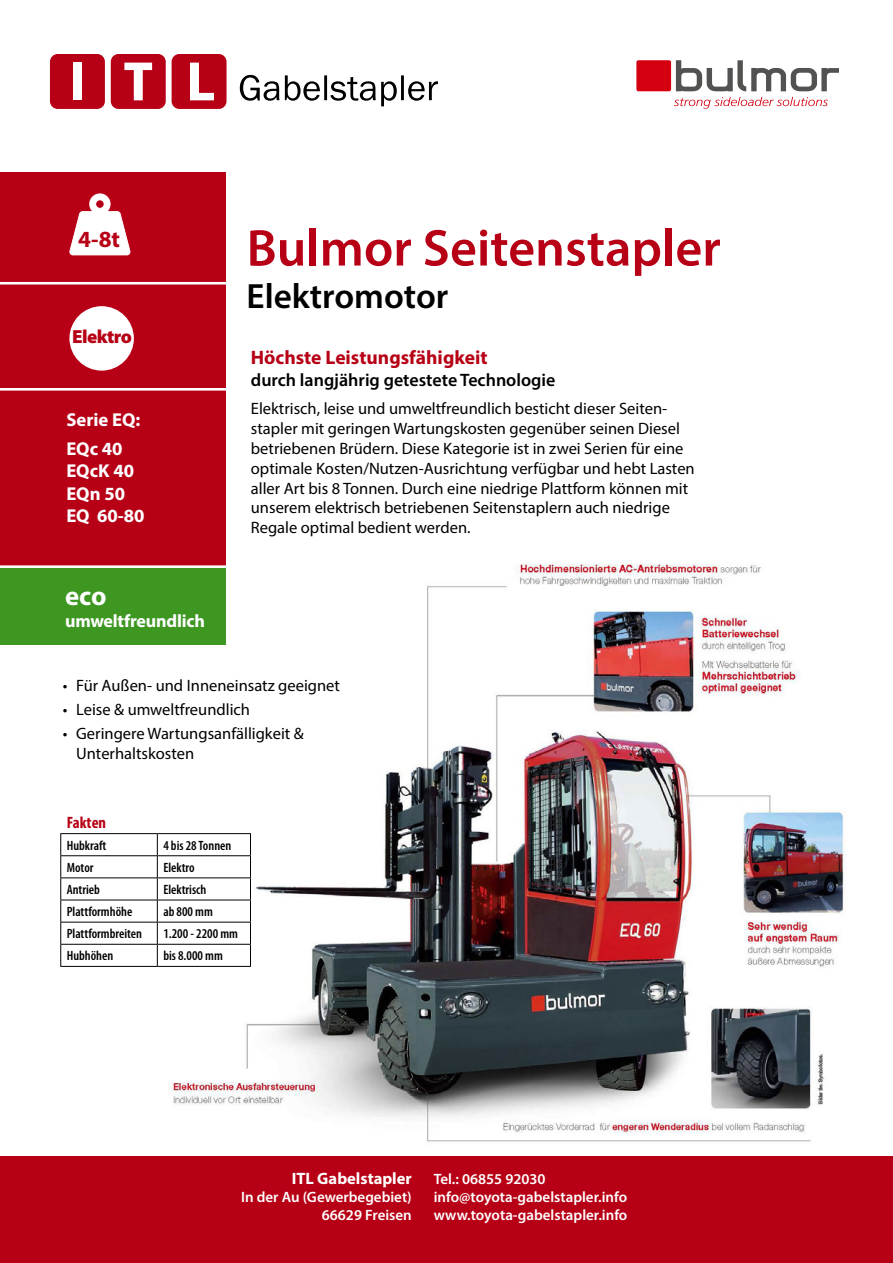
<style>
.page{position:relative;width:893px;height:1263px;background:#fff}
.page>*{position:absolute;margin:0;border:0;box-sizing:border-box;transform-origin:0 0}
.t1{font:600 52.05px "Myriad Pro";color:#b70015}
.t2{font:600 35.25px "Myriad Pro";color:#000}
.t3{font:700 26.85px "Myriad Pro";color:#fff}
.t4{font:700 23.25px "Myriad Pro";color:#b70015}
.t5{font:700 19.5px "Myriad Pro";color:#b70015}
.t6{font:900 19.05px "Myriad Pro";letter-spacing:-.03em;color:#b70015}
.t7{font:700 18.6px/22.4px "Myriad Pro";color:#fff}
.t8{font:600 18px "Myriad Pro";color:#000}
.t9{font:700 18px "Myriad Pro";letter-spacing:-.01em;color:#fff}
.t10{font:16.5px/19.8px "Myriad Pro";color:#000}
.t11{font:700 16.5px "Myriad Pro";color:#fff}
.t12{font:700 condensed 16.5px "Myriad Pro";color:#b70015}
.t13{font:600 15px/18px "Myriad Pro";color:#fff;text-align:right}
.t14{font:700 13.95px "Myriad Pro";color:#fff}
.t15{font:600 condensed 13.5px "Myriad Pro";color:#000}
</style>
<div class="page">
<img style="left:150px;top:562px;width:695px;height:580px">
<svg style="left:676px;top:60px;width:163px;height:31px"></svg>
<div style="left:636px;top:60px;width:35px;height:31px;background:#d4000f;border-radius:2px"></div>
<svg style="left:674px;top:97px;width:154px;height:12px"></svg>
<div style="left:50px;top:54px;width:55px;height:55px;background:#b70015;border-radius:8px"></div>
<div style="left:73px;top:63px;width:9px;height:37px;background:#fff"></div>
<div style="left:111px;top:54px;width:55px;height:55px;background:#b70015;border-radius:8px"></div>
<svg style="left:124px;top:63px;width:28px;height:37px"></svg>
<div style="left:172px;top:54px;width:55px;height:55px;background:#b70015;border-radius:8px"></div>
<svg style="left:190px;top:63px;width:24px;height:37px"></svg>
<svg style="left:240px;top:75px;width:198px;height:31px"></svg>
<div style="left:0;top:1157px;width:893px;height:106px;background:#b70015"></div>
<hr style="left:60px;top:833px;width:97px;height:1px;background:#000">
<hr style="left:157px;top:833px;width:94px;height:1px;background:#000">
<hr style="left:60px;top:855px;width:97px;height:1px;background:#000">
<hr style="left:157px;top:855px;width:94px;height:1px;background:#000">
<hr style="left:60px;top:877px;width:97px;height:1px;background:#000">
<hr style="left:157px;top:877px;width:94px;height:1px;background:#000">
<hr style="left:60px;top:900px;width:97px;height:1px;background:#000">
<hr style="left:157px;top:900px;width:94px;height:1px;background:#000">
<hr style="left:60px;top:922px;width:97px;height:1px;background:#000">
<hr style="left:157px;top:922px;width:94px;height:1px;background:#000">
<hr style="left:60px;top:944px;width:97px;height:1px;background:#000">
<svg style="left:60px;top:834px;width:1px;height:132px"></svg>
<hr style="left:157px;top:944px;width:94px;height:1px;background:#000">
<svg style="left:157px;top:834px;width:1px;height:132px"></svg>
<svg style="left:250px;top:834px;width:1px;height:132px"></svg>
<hr style="left:60px;top:966px;width:97px;height:1px;background:#000">
<hr style="left:157px;top:966px;width:94px;height:1px;background:#000">
<div style="left:0;top:172px;width:226px;height:461px;background:#b70015"></div>
<div style="left:69px;top:306px;width:65px;height:65px;background:#fff;border-radius:50%"></div>
<svg style="left:69px;top:193px;width:62px;height:63px"></svg>
<div style="left:0;top:566px;width:226px;height:78px;background:#3d9721"></div>
<hr style="left:0;top:282px;width:242px;height:2px;background:#fff">
<hr style="left:0;top:388px;width:242px;height:3px;background:#fff">
<hr style="left:0;top:565px;width:242px;height:3px;background:#fff">
<h3 class="t4" style="left:78px;top:224px;width:43px">4-8t</h3>
<p class="t6" style="left:72px;top:324px;width:61px">Elektro</p>
<p class="t7" style="left:66px;top:404px;width:76px;line-height:29px">Serie EQ:<br>EQc 40</p>
<p class="t7" style="left:66px;top:459px;width:80px">EQcK 40<br>EQn 50<br>EQ 60-80</p>
<h3 class="t3" style="left:63px;top:579px;width:91px">Stage V</h3>
<p class="t14" style="left:63px;top:608px;width:93px">Hallentauglich</p>
<h3 class="t3" style="left:65px;top:579px;width:43px">eco</h3>
<p class="t9" style="left:65px;top:609px;width:142px">umweltfreundlich</p>
<h1 class="t1" style="left:247px;top:215px;width:476px">Bulmor Seitenstapler</h1>
<h2 class="t2" style="left:247px;top:273px;width:203px">Elektromotor</h2>
<p class="t5" style="left:251px;top:345px;width:238px">Höchste Leistungsfähigkeit</p>
<p class="t8" style="left:251px;top:368px;width:306px">durch langjährig getestete Technologie</p>
<p class="t10" style="left:251px;top:399px;width:445px">Elektrisch, leise und umweltfreundlich besticht dieser Seiten&shy;stapler mit geringen Wartungskosten gegenüber seinen Diesel betriebenen Brüdern. Diese Kategorie ist in zwei Serien für eine optimale Kosten/Nutzen-Ausrichtung verfügbar und hebt Lasten aller Art bis 8 Tonnen. Durch eine niedrige Plattform können mit unserem elektrisch betriebenen Seitenstaplern auch niedrige Regale optimal bedient werden.</p>
<p class="t10" style="left:63px;top:675px;width:279px">• Für Außen- und Inneneinsatz geeignet</p>
<p class="t10" style="left:63px;top:699px;width:189px">• Leise &amp; umweltfreundlich</p>
<p class="t10" style="left:76px;top:723px;width:229px;text-indent:-13px">• Geringere Wartungsanfälligkeit &amp;<br>Unterhaltskosten</p>
<p class="t12" style="left:67px;top:812px;width:41px">Fakten</p>
<p class="t15" style="left:67px;top:837px;width:41px">Hubkraft</p>
<p class="t15" style="left:163px;top:837px;width:70px">4 bis 28 Tonnen</p>
<p class="t15" style="left:67px;top:859px;width:28px">Motor</p>
<p class="t15" style="left:163px;top:859px;width:33px">Elektro</p>
<p class="t15" style="left:67px;top:881px;width:35px">Antrieb</p>
<p class="t15" style="left:163px;top:881px;width:44px">Elektrisch</p>
<p class="t15" style="left:67px;top:903px;width:67px">Plattformhöhe</p>
<p class="t15" style="left:163px;top:903px;width:51px">ab 800 mm</p>
<p class="t15" style="left:67px;top:925px;width:77px">Plattformbreiten</p>
<p class="t15" style="left:163px;top:925px;width:76px">1.200 - 2200 mm</p>
<p class="t15" style="left:67px;top:947px;width:48px">Hubhöhen</p>
<p class="t15" style="left:163px;top:947px;width:61px">bis 8.000 mm</p>
<p class="t11" style="left:292px;top:1168px;width:122px">ITL Gabelstapler</p>
<p class="t13" style="left:241px;top:1188px;width:172px">In der Au (Gewerbegebiet)<br>66629 Freisen</p>
<p class="t13" style="left:434px;top:1170px;width:195px;text-align:left">Tel.: 06855 92030 info@toyota-gabelstapler.info www.toyota-gabelstapler.info</p>
</div>
